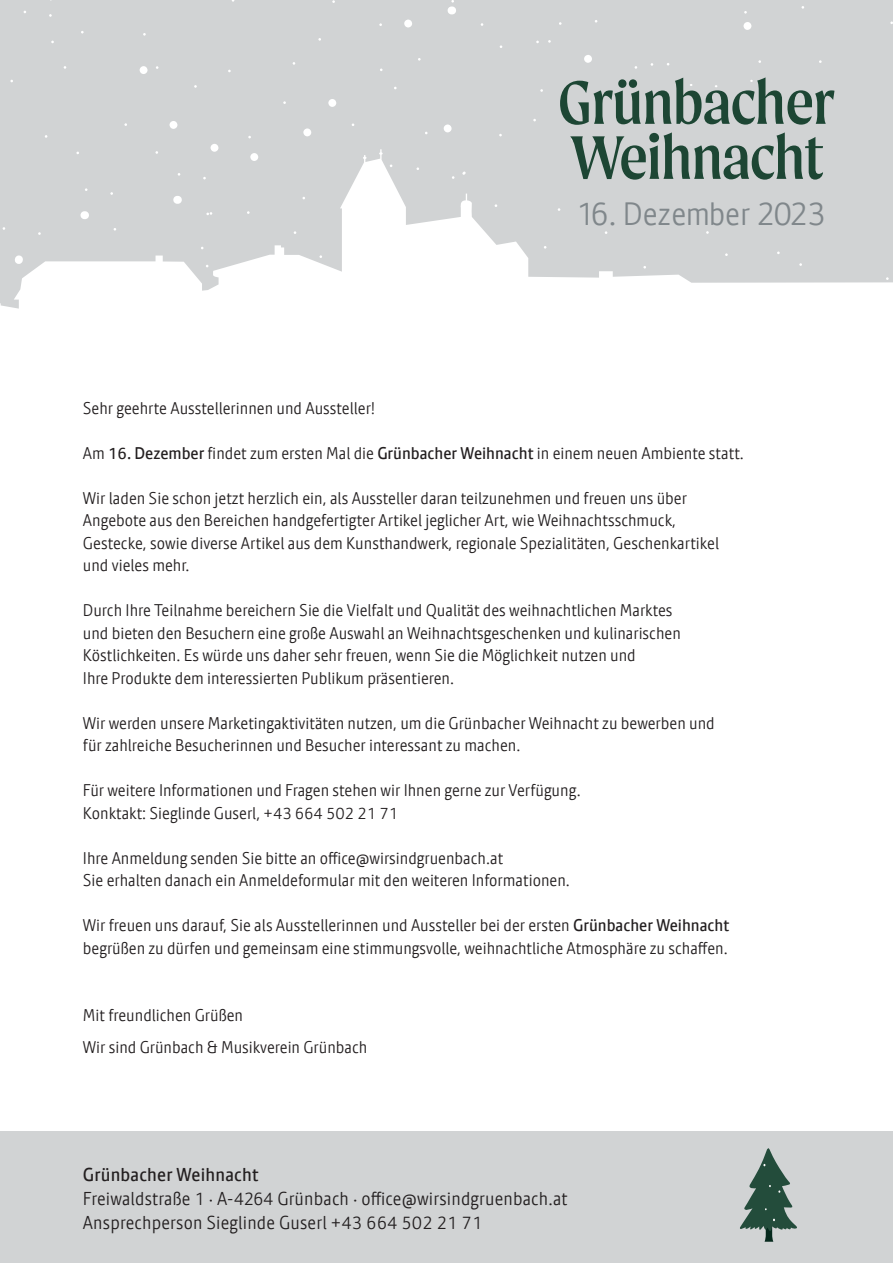
<style>
.page{position:relative;width:893px;height:1263px;background:#fff}
.page>*{position:absolute;margin:0;border:0;box-sizing:border-box;transform-origin:0 0}
.t1{font:300 31.5px "Calmetta";letter-spacing:-.02em;color:#80878b}
.t2{font:300 18.15px/24px "Calmetta";letter-spacing:.01em;color:#231f20}
.t3{font:300 16.5px/22.5px "Calmetta";color:#231f20}
.s1{font-weight:400;font-size:15.75px}
.s2{font-weight:400}
.s3{font-size:15.75px}
.s4{font-size:17.4px}
</style>
<div class="page">
<div style="left:0;top:1131px;width:893px;height:132px;background:#d1d3d4"></div>
<svg style="left:740px;top:1148px;width:57px;height:94px"></svg>
<div style="left:0;top:0;width:893px;height:390px;background:#d1d3d4"></div>
<svg style="left:0;top:149px;width:893px;height:241px;fill:#fff"></svg>
<div style="left:303px;top:128px;width:8px;height:8px;background:#fff;border-radius:50%"></div>
<svg style="left:173px;top:196px;width:9px;height:8px"></svg>
<div style="left:444px;top:124px;width:8px;height:8px;background:#fff;border-radius:50%"></div>
<div style="left:250px;top:153px;width:8px;height:8px;background:#fff;border-radius:50%"></div>
<svg style="left:462px;top:172px;width:4px;height:3px"></svg>
<div style="left:554px;top:307px;width:8px;height:8px;background:#fff;border-radius:50%"></div>
<svg style="left:15px;top:255px;width:8px;height:9px"></svg>
<div style="left:210px;top:144px;width:9px;height:8px;background:#fff;border-radius:50%"></div>
<svg style="left:80px;top:211px;width:9px;height:8px"></svg>
<div style="left:169px;top:121px;width:9px;height:8px;background:#fff;border-radius:50%"></div>
<svg style="left:206px;top:212px;width:6px;height:3px"></svg>
<svg style="left:662px;top:345px;width:4px;height:4px"></svg>
<svg style="left:669px;top:366px;width:3px;height:4px"></svg>
<svg style="left:654px;top:358px;width:4px;height:4px"></svg>
<svg style="left:375px;top:290px;width:4px;height:3px"></svg>
<div style="left:139px;top:66px;width:9px;height:8px;background:#fff;border-radius:50%"></div>
<div style="left:743px;top:22px;width:8px;height:8px;background:#fff;border-radius:50%"></div>
<div style="left:584px;top:55px;width:8px;height:8px;background:#fff;border-radius:50%"></div>
<div style="left:404px;top:20px;width:8px;height:7px;background:#fff;border-radius:50%"></div>
<div style="left:328px;top:99px;width:8px;height:8px;background:#fff;border-radius:50%"></div>
<svg style="left:448px;top:0;width:8px;height:14px"></svg>
<svg style="left:570px;top:132px;width:253px;height:48px"></svg>
<svg style="left:560px;top:77px;width:274px;height:48px"></svg>
<h1 class="t1" style="left:576px;top:196px;width:252px">16. Dezember 2023</h1>
<p class="t3" style="left:83px;top:397px;width:294px">Sehr geehrte Ausstellerinnen und Aussteller!</p>
<p class="t3" style="left:83px;top:442px;width:662px">Am <span class="s1">16</span><span class="s2">. Dezember</span> findet zum ersten Mal die <span class="s2">Grünbacher Weihnacht</span> in einem neuen Ambiente statt.</p>
<p class="t3" style="left:83px;top:487px;width:638px">Wir laden Sie schon jetzt herzlich ein, als Aussteller daran teilzunehmen und freuen uns über Angebote aus den Bereichen handgefertigter Artikel jeglicher Art, wie Weihnachtsschmuck, Gestecke, sowie diverse Artikel aus dem Kunsthandwerk, regionale Spezialitäten, Geschenkartikel und vieles mehr.</p>
<p class="t3" style="left:83px;top:599px;width:599px">Durch Ihre Teilnahme bereichern Sie die Vielfalt und Qualität des weihnachtlichen Marktes und bieten den Besuchern eine große Auswahl an Weihnachtsgeschenken und kulinarischen Köstlichkeiten. Es würde uns daher sehr freuen, wenn Sie die Möglichkeit nutzen und<br>Ihre Produkte dem interessierten Publikum präsentieren.</p>
<p class="t3" style="left:83px;top:712px;width:633px">Wir werden unsere Marketingaktivitäten nutzen, um die Grünbacher Weihnacht zu bewerben und für zahlreiche Besucherinnen und Besucher interessant zu machen.</p>
<p class="t3" style="left:83px;top:779px;width:499px">Für weitere Informationen und Fragen stehen wir Ihnen gerne zur Verfügung.<br>Konktakt: Sieglinde Guserl, <span class="s3">+43 664 502 21 71</span></p>
<p class="t3" style="left:83px;top:847px;width:488px">Ihre Anmeldung senden Sie bitte an office@wirsindgruenbach.at<br>Sie erhalten danach ein Anmeldeformular mit den weiteren Informationen.</p>
<p class="t3" style="left:83px;top:914px;width:648px">Wir freuen uns darauf, Sie als Ausstellerinnen und Aussteller bei der ersten <span class="s2">Grünbacher Weihnacht </span>begrüßen zu dürfen und gemeinsam eine stimmungsvolle, weihnachtliche Atmosphäre zu schaffen.</p>
<p class="t3" style="left:83px;top:1000px;width:286px;line-height:31.5px">Mit freundlichen Grüßen<br>Wir sind Grünbach &amp; Musikverein Grünbach</p>
<p class="t2" style="left:83px;top:1162px;width:486px"><span class="s2">Grünbacher Weihnacht<br></span>Freiwaldstraße <span class="s4">1</span> · A-<span class="s4">4264</span> Grünbach · office@wirsindgruenbach.at<br>Ansprechperson Sieglinde Guserl <span class="s4">+43 664 502 21 71</span></p>
</div>
